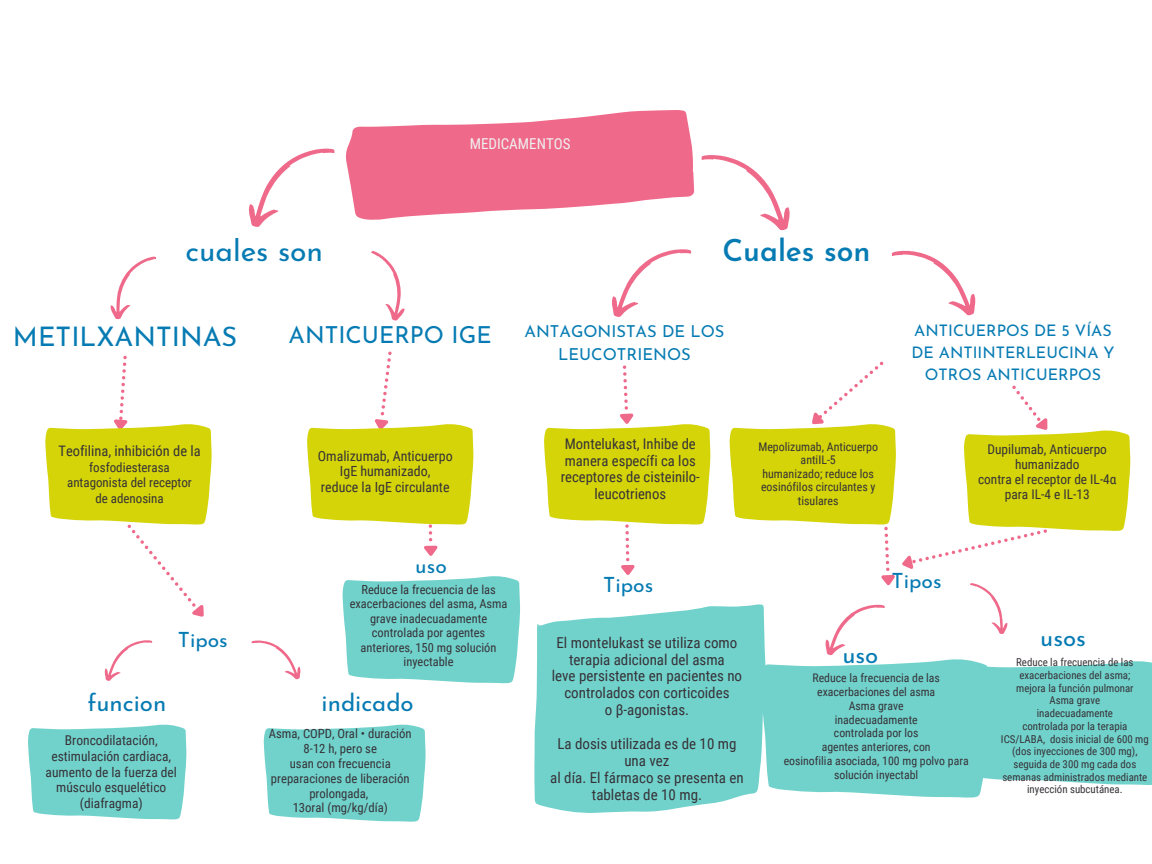
<style>
.page{position:relative;width:1152px;height:864px;background:#fff}
.page>*{position:absolute;margin:0;border:0;box-sizing:border-box;transform-origin:0 0}
.t1{font:30px "Josefin Sans";color:#067bb3}
.t2{font:600 30px "Josefin Sans";color:#067bb3}
.t3{font:27px "Josefin Sans";color:#067bb3}
.t4{font:24px "Josefin Sans";color:#067bb3}
.t5{font:23.55px "Josefin Sans";color:#067bb3}
.t6{font:21px "Josefin Sans";color:#067bb3}
.t7{font:16.5px/22.6px "Josefin Sans";color:#067bb3;text-align:center}
.t8{font:15.9px/21.9px "Josefin Sans";color:#067bb3;text-align:center}
.t9{font:15px/16.8px "Roboto Condensed";color:#363237;text-align:center}
.t10{font:15px "Roboto Condensed";color:#f0f0f0}
.t11{font:14.7px/16.5px "Roboto Condensed";color:#363237;text-align:center}
.t12{font:14.4px "Roboto Condensed";color:#363237}
.t13{font:13.95px/15.8px "Roboto Condensed";color:#363237;text-align:center}
.t14{font:13.5px/15.8px "Roboto Condensed";color:#363237;text-align:center}
.t15{font:13.35px/15px "Roboto Condensed";color:#363237;text-align:center}
.t16{font:12.9px/15.1px "Roboto Condensed";color:#363237;text-align:center}
.t17{font:12.75px/14.9px "Roboto Condensed";color:#363237;text-align:center}
.t18{font:12.45px/14.5px "Roboto Condensed";color:#363237;text-align:center}
.t19{font:12px/13.4px "Roboto Condensed";color:#363237;text-align:center}
.t20{font:11.85px/13.8px "Roboto Condensed";color:#363237;text-align:center}
.t21{font:10.8px/12.6px "Roboto Condensed";color:#363237;text-align:center}
</style>
<div class="page">
<svg style="left:110px;top:256px;width:47px;height:63px"></svg>
<svg style="left:371px;top:251px;width:34px;height:70px"></svg>
<svg style="left:612px;top:249px;width:80px;height:68px"></svg>
<svg style="left:891px;top:250px;width:85px;height:66px"></svg>
<svg style="left:534px;top:606px;width:200px;height:207px;background:#7dd5d0"></svg>
<svg style="left:45px;top:356px;width:167px;height:325px"></svg>
<svg style="left:251px;top:640px;width:50px;height:40px"></svg>
<svg style="left:28px;top:724px;width:158px;height:96px;background:#7ed6d0"></svg>
<svg style="left:264px;top:724px;width:162px;height:98px;background:#7ed6d0"></svg>
<svg style="left:346px;top:110px;width:348px;height:110px"></svg>
<svg style="left:544px;top:365px;width:166px;height:210px"></svg>
<svg style="left:342px;top:576px;width:178px;height:107px;background:#7dd5d0"></svg>
<svg style="left:307px;top:351px;width:166px;height:205px"></svg>
<svg style="left:701px;top:155px;width:89px;height:76px"></svg>
<svg style="left:249px;top:148px;width:86px;height:79px"></svg>
<svg style="left:729px;top:361px;width:423px;height:437px"></svg>
<h3 class="t10" style="left:470px;top:135px;width:102px">MEDICAMENTOS</h3>
<h1 class="t1" style="left:185px;top:239px;width:139px">cuales son</h1>
<h1 class="t2" style="left:722px;top:239px;width:150px">Cuales son</h1>
<h2 class="t3" style="left:13px;top:326px;width:226px">METILXANTINAS</h2>
<h3 class="t7" style="left:524px;top:321px;width:201px">ANTAGONISTAS DE LOS<br>LEUCOTRIENOS</h3>
<h3 class="t8" style="left:911px;top:322px;width:205px">ANTICUERPOS DE 5 VÍAS<br>DE ANTIINTERLEUCINA Y<br>OTROS ANTICUERPOS</h3>
<h3 class="t5" style="left:289px;top:326px;width:205px">ANTICUERPO IGE</h3>
<h3 class="t12" style="left:59px;top:443px;width:144px">Teofilina, inhibición de la</h3>
<p class="t16" style="left:67px;top:460px;width:126px">fosfodiesterasa antagonista del receptor de adenosina</p>
<p class="t13" style="left:318px;top:448px;width:136px">Omalizumab, Anticuerpo<br>IgE humanizado,<br>reduce la IgE circulante</p>
<h3 class="t11" style="left:561px;top:436px;width:141px">Montelukast, Inhibe de manera específi ca los receptores de cisteinilo&shy;leucotrienos</h3>
<p class="t19" style="left:758px;top:440px;width:121px">Mepolizumab, Anticuerpo antiIL-5<br>humanizado; reduce los eosinófilos circulantes y tisulares</p>
<p class="t15" style="left:978px;top:442px;width:140px">Dupilumab, Anticuerpo humanizado<br>contra el receptor de IL-4α para IL-4 e IL-13</p>
<h3 class="t6" style="left:415px;top:557px;width:33px">uso</h3>
<h3 class="t6" style="left:892px;top:572px;width:52px">Tipos</h3>
<h3 class="t6" style="left:603px;top:577px;width:52px">Tipos</h3>
<p class="t18" style="left:350px;top:582px;width:159px">Reduce la frecuencia de las exacerbaciones del asma, Asma grave inadecuadamente controlada por agentes anteriores, 150 mg solución inyectable</p>
<h3 class="t6" style="left:178px;top:631px;width:52px">Tipos</h3>
<h3 class="t4" style="left:1040px;top:628px;width:47px">usos</h3>
<h3 class="t9" style="left:552px;top:634px;width:192px">El montelukast se utiliza como terapia adicional del asma<br>leve persistente en pacientes no controlados con corticoides<br>o β-agonistas.</h3>
<h3 class="t9" style="left:550px;top:735px;width:195px">La dosis utilizada es de 10 mg una vez<br>al día. El fármaco se presenta en tabletas de 10 mg.</h3>
<h3 class="t4" style="left:842px;top:645px;width:37px">uso</h3>
<p class="t21" style="left:1001px;top:656px;width:149px">Reduce la frecuencia de las exacerbaciones del asma;<br>mejora la función pulmonar<br>Asma grave<br>inadecuadamente<br>controlada por la terapia<br>ICS/LABA, dosis inicial de 600 mg (dos inyecciones de 300 mg), seguida de 300 mg cada dos semanas administrados mediante inyección subcutánea.</p>
<p class="t20" style="left:784px;top:671px;width:186px">Reduce la frecuencia de las exacerbaciones del asma<br>Asma grave<br>inadecuadamente<br>controlada por los<br>agentes anteriores, con<br>eosinofilia asociada, 100 mg polvo para solución inyectabl</p>
<h3 class="t4" style="left:87px;top:693px;width:80px">funcion</h3>
<h3 class="t4" style="left:322px;top:693px;width:94px">indicado</h3>
<p class="t17" style="left:269px;top:727px;width:144px">Asma, COPD, Oral • duración<br>8-12 h, pero se<br>usan con frecuencia preparaciones de liberación prolongada,<br>13oral (mg/kg/día)</p>
<p class="t14" style="left:46px;top:733px;width:133px">Broncodilatación, estimulación cardiaca, aumento de la fuerza del músculo esquelético (diafragma)</p>
</div>
